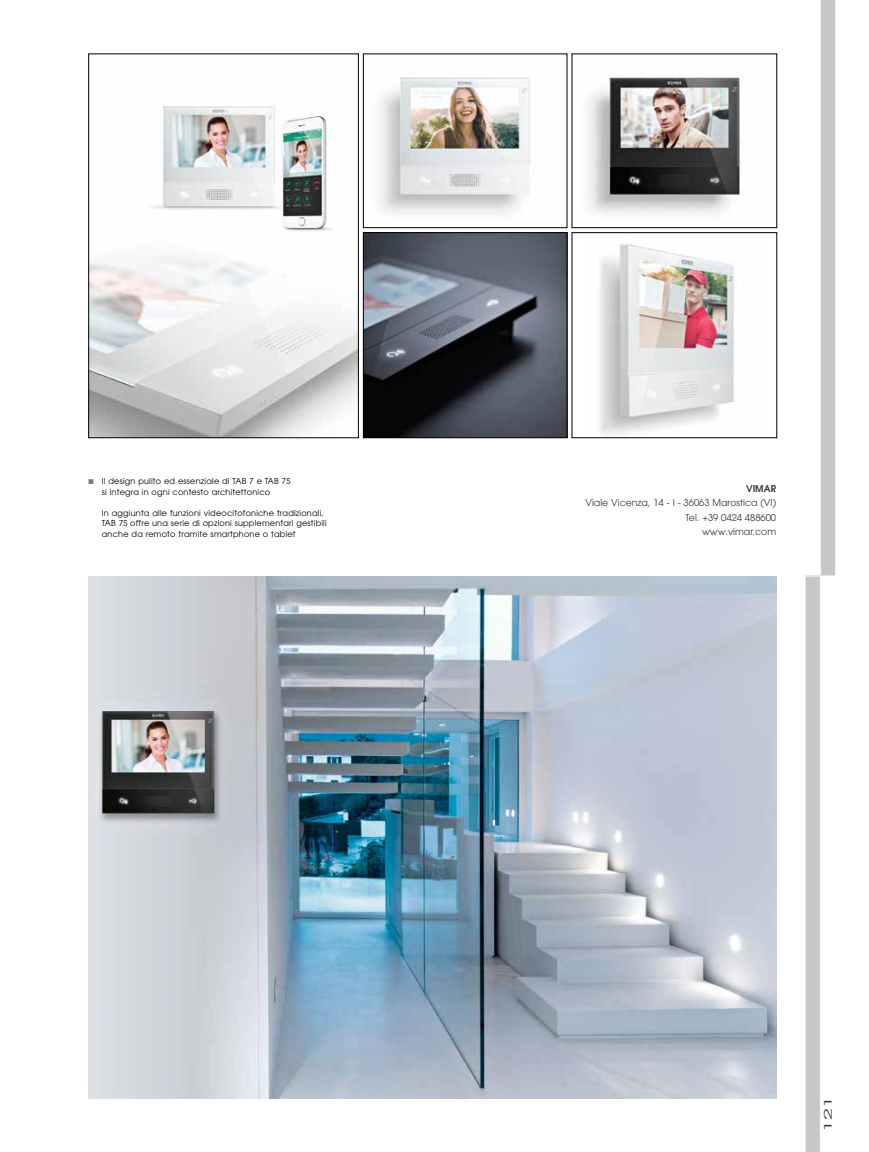
<style>
.page{position:relative;width:869px;height:1152px;background:#fff}
.page>*{position:absolute;margin:0;border:0;box-sizing:border-box;transform-origin:0 0}
.t1{font:10.38px "Avant Garde";color:#3b3b3a;scale:2.04 1}
.t2{font:9.38px/14.4px "Avant Garde";color:#3b3b3a;text-align:right}
.t3{font:600 9.38px "Avant Garde";color:#3b3b3a}
.t4{font:8.12px/10.6px "Avant Garde";letter-spacing:.025em;color:#000}
.s1{color:#7b7b7a}
</style>
<div class="page">
<svg style="left:805px;top:0;width:30px;height:1152px"></svg>
<img style="left:365px;top:234px;width:200px;height:202px">
<div style="left:363px;top:232px;width:204px;height:206px;border:1px solid #000"></div>
<img style="left:90px;top:106px;width:266px;height:330px">
<div style="left:88px;top:54px;width:270px;height:384px;border:1px solid #000"></div>
<img style="left:89px;top:576px;width:687px;height:522px">
<img style="left:380px;top:77px;width:150px;height:137px">
<div style="left:363px;top:54px;width:204px;height:174px;border:1px solid #000"></div>
<img style="left:599px;top:244px;width:135px;height:192px">
<img style="left:588px;top:77px;width:155px;height:137px">
<p class="t4" style="left:102px;top:475px;width:190px;text-indent:-13px"><span class="s1">■</span> Il design pulito ed essenziale di TAB 7 e TAB 7S si integra in ogni contesto architettonico</p>
<p class="t4" style="left:102px;top:507px;width:226px">In aggiunta alle funzioni videocitofoniche tradizionali,<br>TAB 7S offre una serie di opzioni supplementari gestibili anche da remoto tramite smartphone o tablet</p>
<p class="t3" style="left:745px;top:482px;width:31px">VIMAR</p>
<p class="t2" style="left:585px;top:496px;width:192px">Viale Vicenza, 14 - I - 36063 Marostica (VI)<br>Tel. +39 0424 488600<br>www.vimar.com</p>
<p class="t1" style="left:821px;top:1131px;width:19px;rotate:-90deg">121</p>
</div>
